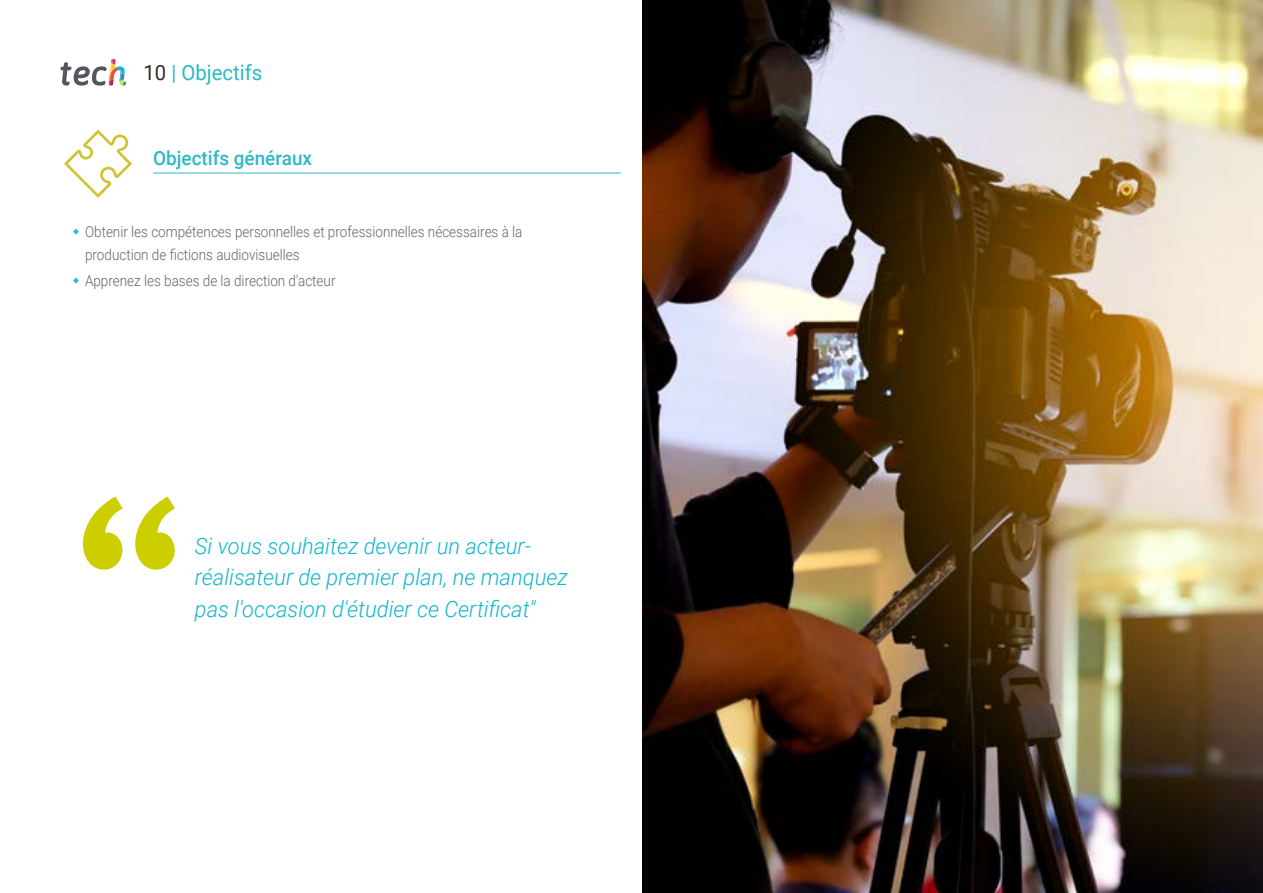
<style>
.page{position:relative;width:1263px;height:893px;background:#fff}
.page>*{position:absolute;margin:0;border:0;box-sizing:border-box;transform-origin:0 0}
.t1{font:italic 300 22.5px/31.5px "Roboto";color:#0fb6cf}
.t2{font:21px "Roboto";color:#2db8c5}
.t3{font:500 19.5px "Roboto";color:#2db8c5}
.t4{font:300 15px/22.5px "Roboto";color:#61646a;scale:.9 1}
.s1{color:#312e20}
</style>
<div class="page">
<hr style="left:153px;top:173px;width:468px;height:1px;background:#2db8c5">
<svg style="left:64px;top:130px;width:68px;height:68px"></svg>
<img style="left:642px;top:0;width:621px;height:893px">
<svg style="left:61px;top:59px;width:65px;height:27px"></svg>
<svg style="left:83px;top:496px;width:92px;height:74px"></svg>
<h2 class="t2" style="left:144px;top:57px;width:120px"><span class="s1">10</span> | Objectifs</h2>
<h3 class="t3" style="left:153px;top:144px;width:160px">Objectifs généraux</h3>
<p class="t4" style="left:85px;top:220px;width:488px">Obtenir les compétences personnelles et professionnelles nécessaires à la production de fictions audiovisuelles</p>
<p class="t4" style="left:85px;top:269px;width:280px">Apprenez les bases de la direction d'acteur</p>
<h1 class="t1" style="left:195px;top:529px;width:374px">Si vous souhaitez devenir un acteur&shy;réalisateur de premier plan, ne manquez pas l'occasion d'étudier ce Certificat"</h1>
</div>
